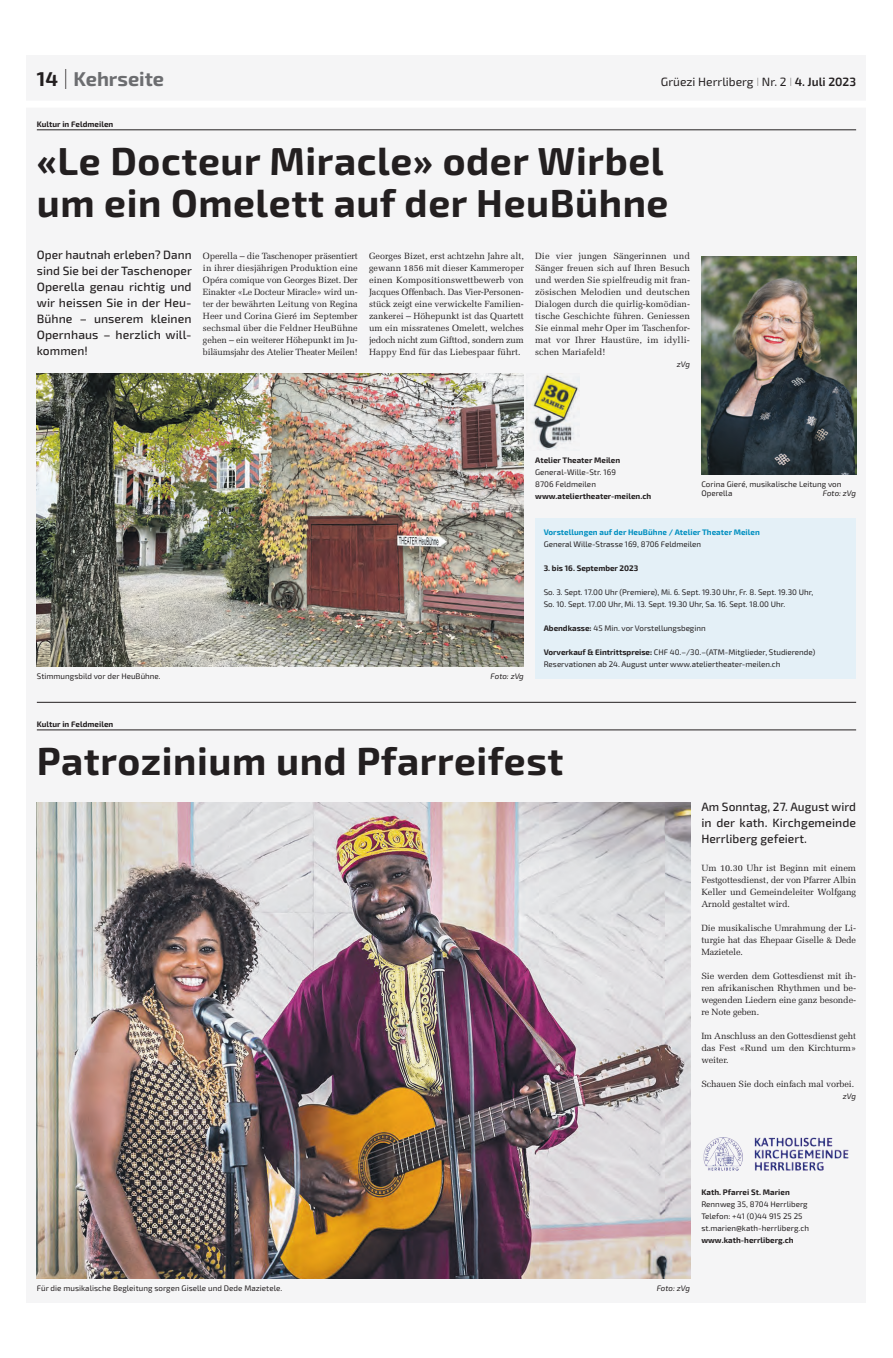
<style>
.page{position:relative;width:893px;height:1358px;background:#fff}
.page>*{position:absolute;margin:0;border:0;box-sizing:border-box;transform-origin:0 0}
.t1{font:700 39px/42px "Exo 2";letter-spacing:.015em;color:#231f20}
.t2{font:700 20px "Exo 2";color:#6c6d70}
.t3{font:500 12px/16px "Exo 2";letter-spacing:.005em;color:#231f20;text-align:justify}
.t4{font:12px "Exo 2";color:#231f20}
.t5{font:9px/12px "Melior LT Std";letter-spacing:-.01em;color:#231f20;text-align:justify}
.t6{font:8px/12px "Exo 2";color:#231f20}
.t7{font:700 8px "Exo 2";letter-spacing:.005em;color:#231f20}
.t8{font:700 8px "Exo 2";letter-spacing:.005em;color:#008fc0}
.t9{font:italic 8px "Exo 2";letter-spacing:-.01em;color:#231f20}
.s1{color:#231f20}
.s2{font-weight:100;font-size:29px;color:#231f20}
.s3{font-weight:100}
.s4{font-weight:600}
.s5{font-weight:700}
</style>
<div class="page">
<div style="left:27px;top:55px;width:839px;height:1248px;background:#f5f5f6"></div>
<div style="left:18px;top:101px;width:875px;height:7px;background:#fff"></div>
<hr style="left:37px;top:130px;width:819px;height:1px;background:#231f20">
<hr style="left:37px;top:730px;width:819px;height:1px;background:#231f20">
<hr style="left:37px;top:702px;width:819px;height:1px;background:#231f20">
<div style="left:535px;top:518px;width:321px;height:161px;background:#e4f0f7"></div>
<img style="left:701px;top:257px;width:155px;height:217px">
<img style="left:37px;top:374px;width:487px;height:293px">
<img style="left:37px;top:803px;width:653px;height:476px">
<img style="left:532px;top:374px;width:48px;height:76px">
<img style="left:703px;top:1137px;width:146px;height:34px">
<h2 class="t2" style="left:37px;top:63px;width:129px"><span class="s1">14</span> <span class="s2">I</span> Kehrseite</h2>
<h3 class="t4" style="left:661px;top:73px;width:197px">Grüezi Herrliberg <span class="s3">I</span> Nr. 2 <span class="s3">I</span> <span class="s4">4. Juli 2023</span></h3>
<p class="t7" style="left:37px;top:118px;width:78px">Kultur in Feldmeilen</p>
<h1 class="t1" style="left:37px;top:138px;width:633px">«Le Docteur Miracle» oder Wirbel um ein Omelett auf der HeuBühne</h1>
<h3 class="t3" style="left:37px;top:246px;width:157px">Oper hautnah erleben? Dann sind Sie bei der Taschenoper Operella genau richtig und wir heissen Sie in der Heu-Bühne – unserem kleinen Opernhaus – herzlich will&shy;kommen!</h3>
<p class="t5" style="left:203px;top:250px;width:156px">Operella – die Taschenoper präsentiert in ihrer diesjährigen Produktion eine Opéra comique von Georges Bizet. Der Einakter «Le Docteur Miracle» wird un&shy;ter der bewährten Leitung von Regina Heer und Corina Gieré im September sechsmal über die Feldner HeuBühne gehen – ein weiterer Höhepunkt im Ju&shy;biläumsjahr des Atelier Theater Meilen!</p>
<p class="t5" style="left:369px;top:250px;width:156px">Georges Bizet, erst achtzehn Jahre alt, gewann 1856 mit dieser Kammeroper einen Kompositionswettbewerb von Jacques Offenbach. Das Vier-Personen&shy;stück zeigt eine verwickelte Familien&shy;zankerei – Höhepunkt ist das Quartett um ein missratenes Omelett, welches jedoch nicht zum Gifttod, sondern zum Happy End für das Liebespaar führt.</p>
<p class="t5" style="left:535px;top:250px;width:156px">Die vier jungen Sängerinnen und Sänger freuen sich auf Ihren Besuch und werden Sie spielfreudig mit fran&shy;zösischen Melodien und deutschen Dialogen durch die quirlig-komödian&shy;tische Geschichte führen. Geniessen Sie einmal mehr Oper im Taschenfor&shy;mat vor Ihrer Haustüre, im idylli&shy;schen Mariafeld!</p>
<p class="t9" style="left:677px;top:358px;width:15px">zVg</p>
<p class="t7" style="left:535px;top:454px;width:87px">Atelier Theater Meilen</p>
<p class="t6" style="left:535px;top:466px;width:82px">General-Wille-Str. 169<br>8706 Feldmeilen</p>
<p class="t7" style="left:535px;top:490px;width:118px">www.ateliertheater-meilen.ch</p>
<p class="t6" style="left:701px;top:479px;width:142px;line-height:9px">Corina Gieré, musikalische Leitung von<br>Operella</p>
<p class="t9" style="left:823px;top:487px;width:35px">Foto: zVg</p>
<p class="t6" style="left:37px;top:670px;width:125px">Stimmungsbild vor der HeuBühne.</p>
<p class="t9" style="left:491px;top:670px;width:35px">Foto: zVg</p>
<p class="t8" style="left:544px;top:526px;width:218px">Vorstellungen auf der HeuBühne / Atelier Theater Meilen</p>
<p class="t6" style="left:544px;top:538px;width:159px">General Wille-Strasse 169, 8706 Feldmeilen</p>
<p class="t7" style="left:544px;top:562px;width:96px">3. bis 16. September 2023</p>
<p class="t6" style="left:544px;top:586px;width:271px">So. 3. Sept. 17.00 Uhr (Premiere), Mi. 6. Sept. 19.30 Uhr, Fr. 8. Sept. 19.30 Uhr,<br>So. 10. Sept. 17.00 Uhr, Mi. 13. Sept. 19.30 Uhr, Sa. 16. Sept. 18.00 Uhr.</p>
<p class="t6" style="left:544px;top:622px;width:163px"><span class="s5">Abendkasse:</span> 45 Min. vor Vorstellungsbeginn</p>
<p class="t6" style="left:544px;top:646px;width:273px"><span class="s5">Vorverkauf &amp; Eintrittspreise:</span> CHF 40.–/30.–(ATM-Mitglieder, Studierende)<br>Reservationen ab 24. August unter www.ateliertheater-meilen.ch</p>
<p class="t7" style="left:37px;top:718px;width:78px">Kultur in Feldmeilen</p>
<h1 class="t1" style="left:37px;top:738px;width:528px">Patrozinium und Pfarreifest</h1>
<h3 class="t3" style="left:701px;top:798px;width:156px">Am Sonntag, 27. August wird in der kath. Kirchgemeinde Herrliberg gefeiert.</h3>
<p class="t5" style="left:701px;top:862px;width:156px">Um 10.30 Uhr ist Beginn mit einem Festgottesdienst, der von Pfarrer Albin Keller und Gemeindeleiter Wolfgang Arnold gestaltet wird.</p>
<p class="t5" style="left:701px;top:922px;width:156px">Die musikalische Umrahmung der Li&shy;turgie hat das Ehepaar Giselle &amp; Dede Mazietele.</p>
<p class="t5" style="left:701px;top:970px;width:156px">Sie werden dem Gottesdienst mit ih&shy;ren afrikanischen Rhythmen und be&shy;wegenden Liedern eine ganz besonde&shy;re Note geben.</p>
<p class="t5" style="left:701px;top:1030px;width:156px">Im Anschluss an den Gottesdienst geht das Fest «Rund um den Kirchturm» weiter.</p>
<p class="t5" style="left:701px;top:1078px;width:154px">Schauen Sie doch einfach mal vorbei.</p>
<p class="t9" style="left:843px;top:1090px;width:15px">zVg</p>
<p class="t7" style="left:701px;top:1186px;width:90px">Kath. Pfarrei St. Marien</p>
<p class="t6" style="left:701px;top:1198px;width:109px">Rennweg 35, 8704 Herrliberg<br>Telefon: +41 (0)44 915 25 25 st.marien@kath-herrliberg.ch</p>
<p class="t7" style="left:701px;top:1234px;width:94px">www.kath-herrliberg.ch</p>
<p class="t6" style="left:37px;top:1282px;width:247px">Für die musikalische Begleitung sorgen Giselle und Dede Mazietele.</p>
<p class="t9" style="left:657px;top:1282px;width:35px">Foto: zVg</p>
</div>
